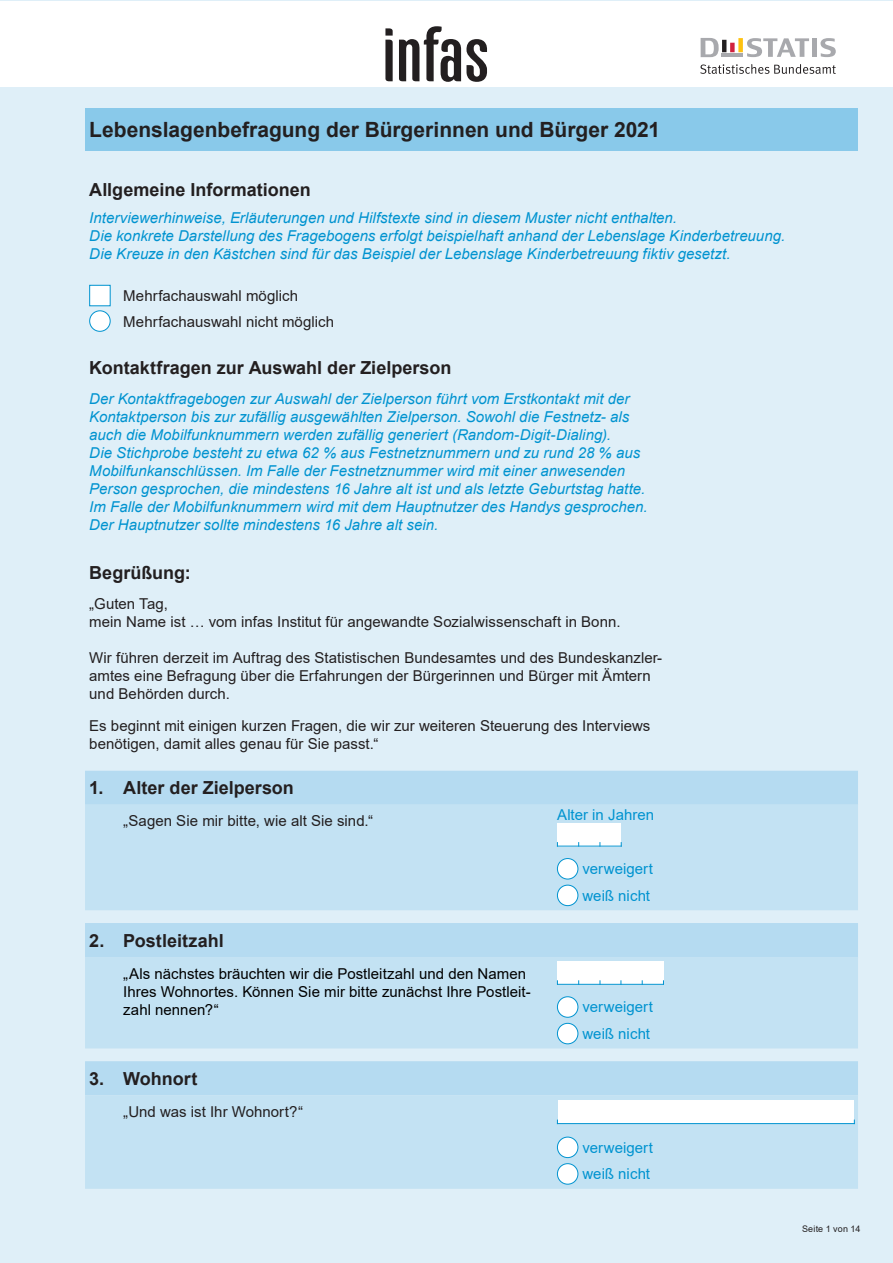
<style>
.page{position:relative;width:893px;height:1263px;background:#dfeff8}
.page>*{position:absolute;margin:0;border:0;box-sizing:border-box;transform-origin:0 0}
._01-FragenNummerieru{font:700 21px "Arial";color:#231f20}
._01-FragenNummerieru-2{font:700 18px "Arial";color:#231f20}
._01-FragenNummerieru-3{font:italic 15px/18px "Arial";color:#0093d0}
._01-FragenNummerieru-4{font:15px/18px "Arial";color:#231f20}
._01-FragenNummerieru-5{font:15px/18px "Arial";color:#000}
._01-FragenNummerieru-6{font:15px "Arial";letter-spacing:.005em;color:#0093d0}
._08-FußzeileLinksbün{font:9px "Arial";letter-spacing:.02em;color:#231f20}
</style>
<div class="page">
<div style="left:0;top:1px;width:893px;height:85px;background:#fff"></div>
<svg style="left:700px;top:64px;width:136px;height:10px"></svg>
<svg style="left:701px;top:38px;width:18px;height:19px"></svg>
<svg style="left:747px;top:38px;width:62px;height:19px"></svg>
<div style="left:812px;top:38px;width:5px;height:19px;background:#a8a9ad"></div>
<svg style="left:820px;top:38px;width:16px;height:19px"></svg>
<hr style="left:722px;top:40px;width:4px;height:12px;background:#231f20">
<div style="left:730px;top:43px;width:5px;height:9px;background:#d1213e"></div>
<div style="left:738px;top:38px;width:5px;height:14px;background:#fec210"></div>
<hr style="left:722px;top:54px;width:21px;height:3px;background:#a8a9ad">
<svg style="left:385px;top:28px;width:8px;height:53px"></svg>
<svg style="left:399px;top:26px;width:88px;height:56px"></svg>
<div style="left:85px;top:108px;width:773px;height:43px;background:#89c9ea"></div>
<div style="left:85px;top:771px;width:773px;height:34px;background:#b5dbf1"></div>
<svg style="left:85px;top:805px;width:773px;height:384px;background:#c2e1f2"></svg>
<div style="left:89px;top:285px;width:22px;height:21px;background:#fff;border:1px solid #0093d0"></div>
<div style="left:90px;top:311px;width:20px;height:20px;background:#fff;border-radius:50%"></div>
<div style="left:89px;top:310px;width:22px;height:22px;border:1px solid #0093d0;border-radius:50%"></div>
<div style="left:557px;top:823px;width:64px;height:23px;background:#fff"></div>
<hr style="left:557px;top:846px;width:64px;height:1px;background:#0093d0">
<div style="left:557px;top:858px;width:21px;height:21px;background:#fff;border-radius:50%"></div>
<div style="left:557px;top:858px;width:21px;height:21px;border:1px solid #0093d0;border-radius:50%"></div>
<div style="left:557px;top:885px;width:21px;height:21px;background:#fff;border-radius:50%"></div>
<div style="left:557px;top:885px;width:21px;height:21px;border:1px solid #0093d0;border-radius:50%"></div>
<div style="left:557px;top:961px;width:107px;height:24px;background:#fff"></div>
<hr style="left:557px;top:984px;width:107px;height:1px;background:#0093d0">
<div style="left:557px;top:997px;width:21px;height:20px;background:#fff;border-radius:50%"></div>
<div style="left:557px;top:996px;width:21px;height:22px;border:1px solid #0093d0;border-radius:50%"></div>
<div style="left:557px;top:1023px;width:21px;height:21px;background:#fff;border-radius:50%"></div>
<div style="left:557px;top:1023px;width:21px;height:21px;border:1px solid #0093d0;border-radius:50%"></div>
<div style="left:558px;top:1100px;width:296px;height:24px;background:#fff"></div>
<hr style="left:557px;top:1123px;width:297px;height:1px;background:#0093d0">
<div style="left:557px;top:1137px;width:21px;height:20px;background:#fff;border-radius:50%"></div>
<div style="left:557px;top:1137px;width:21px;height:21px;border:1px solid #0093d0;border-radius:50%"></div>
<div style="left:557px;top:1164px;width:21px;height:20px;background:#fff;border-radius:50%"></div>
<div style="left:557px;top:1163px;width:21px;height:21px;border:1px solid #0093d0;border-radius:50%"></div>
<p class="_01-FragenNummerieru" style="left:89px;top:115px;width:572px">Lebenslagenbefragung der Bürgerinnen und Bürger 2021</p>
<p class="_01-FragenNummerieru-2" style="left:89px;top:177px;width:223px">Allgemeine Informationen</p>
<p class="_01-FragenNummerieru-3" style="left:89px;top:209px;width:589px">Interviewerhinweise, Erläuterungen und Hilfstexte sind in diesem Muster nicht enthalten.</p>
<p class="_01-FragenNummerieru-3" style="left:89px;top:227px;width:697px">Die konkrete Darstellung des Fragebogens erfolgt beispielhaft anhand der Lebenslage Kinderbetreuung.</p>
<p class="_01-FragenNummerieru-3" style="left:89px;top:245px;width:643px">Die Kreuze in den Kästchen sind für das Beispiel der Lebenslage Kinderbetreuung fiktiv gesetzt.</p>
<p class="_01-FragenNummerieru-4" style="left:123px;top:287px;width:176px">Mehrfachauswahl möglich</p>
<p class="_01-FragenNummerieru-4" style="left:123px;top:312px;width:212px">Mehrfachauswahl nicht möglich</p>
<p class="_01-FragenNummerieru-2" style="left:89px;top:355px;width:364px">Kontaktfragen zur Auswahl der Zielperson</p>
<p class="_01-FragenNummerieru-3" style="left:89px;top:390px;width:560px">Der Kontaktfragebogen zur Auswahl der Zielperson führt vom Erstkontakt mit der Kontaktperson bis zur zufällig ausgewählten Zielperson. Sowohl die Festnetz- als auch die Mobilfunknummern werden zufällig generiert (Random-Digit-Dialing).<br>Die Stichprobe besteht zu etwa 62 % aus Festnetznummern und zu rund 28 % aus Mobilfunkanschlüssen. Im Falle der Festnetznummer wird mit einer anwesenden Person gesprochen, die mindestens 16 Jahre alt ist und als letzte Geburtstag hatte.<br>Im Falle der Mobilfunknummern wird mit dem Hauptnutzer des Handys gesprochen.<br>Der Hauptnutzer sollte mindestens 16 Jahre alt sein.</p>
<p class="_01-FragenNummerieru-2" style="left:89px;top:560px;width:103px">Begrüßung:</p>
<p class="_01-FragenNummerieru-4" style="left:89px;top:595px;width:533px">„Guten Tag,<br>mein Name ist … vom infas Institut für angewandte Sozialwissenschaft in Bonn.</p>
<p class="_01-FragenNummerieru-4" style="left:89px;top:649px;width:574px">Wir führen derzeit im Auftrag des Statistischen Bundesamtes und des Bundeskanzler&shy;amtes eine Befragung über die Erfahrungen der Bürgerinnen und Bürger mit Ämtern und Behörden durch.</p>
<p class="_01-FragenNummerieru-4" style="left:89px;top:717px;width:563px">Es beginnt mit einigen kurzen Fragen, die wir zur weiteren Steuerung des Interviews benötigen, damit alles genau für Sie passt.“</p>
<p class="_01-FragenNummerieru-2" style="left:89px;top:775px;width:16px">1.</p>
<p class="_01-FragenNummerieru-2" style="left:123px;top:775px;width:172px">Alter der Zielperson</p>
<p class="_01-FragenNummerieru-4" style="left:123px;top:812px;width:251px">„Sagen Sie mir bitte, wie alt Sie sind.“</p>
<p class="_01-FragenNummerieru-6" style="left:557px;top:804px;width:99px">Alter in Jahren</p>
<p class="_01-FragenNummerieru-2" style="left:89px;top:927px;width:17px">2.</p>
<p class="_01-FragenNummerieru-2" style="left:123px;top:927px;width:102px">Postleitzahl</p>
<p class="_01-FragenNummerieru-5" style="left:123px;top:964px;width:409px">„Als nächstes bräuchten wir die Postleitzahl und den Namen<br>Ihres Wohnortes. Können Sie mir bitte zunächst Ihre Postleit&shy;zahl nennen?“</p>
<p class="_01-FragenNummerieru-2" style="left:89px;top:1066px;width:16px">3.</p>
<p class="_01-FragenNummerieru-2" style="left:123px;top:1066px;width:76px">Wohnort</p>
<p class="_01-FragenNummerieru-4" style="left:123px;top:1102px;width:181px">„Und was ist Ihr Wohnort?“</p>
<p class="_01-FragenNummerieru-6" style="left:583px;top:859px;width:72px">verweigert</p>
<p class="_01-FragenNummerieru-6" style="left:583px;top:885px;width:69px">weiß nicht</p>
<p class="_01-FragenNummerieru-6" style="left:583px;top:997px;width:72px">verweigert</p>
<p class="_01-FragenNummerieru-6" style="left:583px;top:1023px;width:69px">weiß nicht</p>
<p class="_01-FragenNummerieru-6" style="left:583px;top:1137px;width:72px">verweigert</p>
<p class="_01-FragenNummerieru-6" style="left:583px;top:1164px;width:69px">weiß nicht</p>
<p class="_08-FußzeileLinksbün" style="left:802px;top:1222px;width:60px">Seite 1 von 14</p>
</div>
